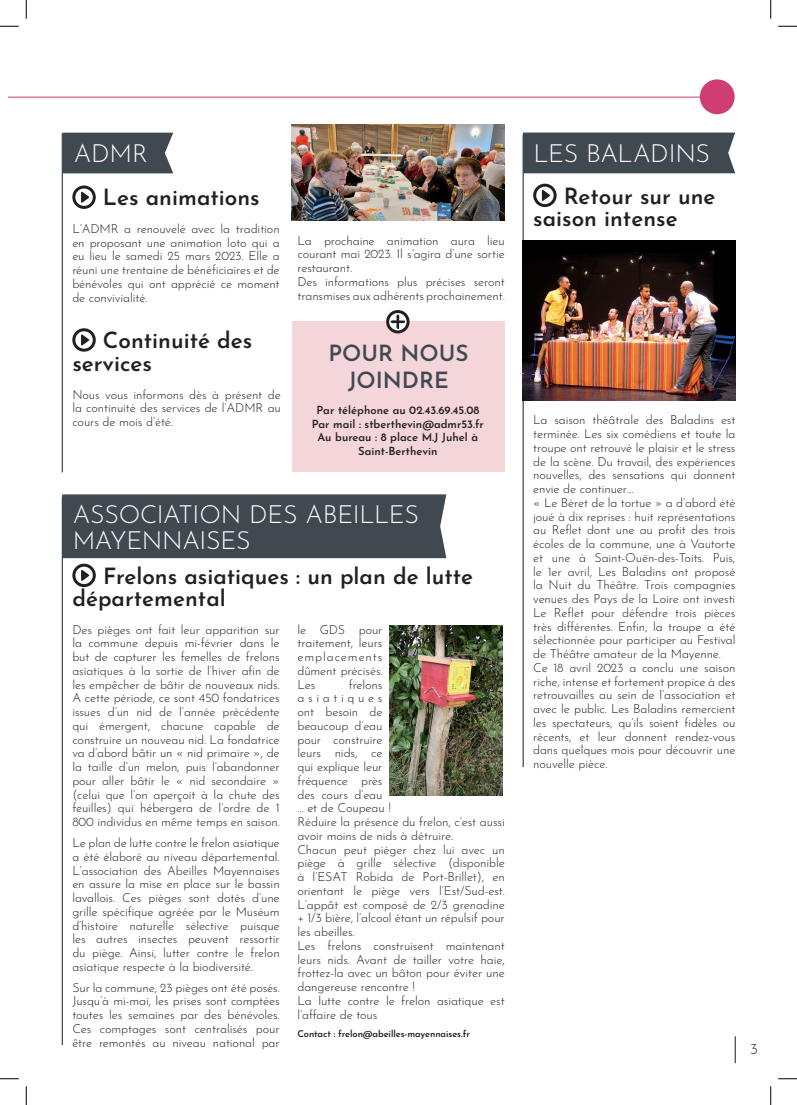
<style>
.page{position:relative;width:797px;height:1105px;background:#fff}
.page>*{position:absolute;margin:0;border:0;box-sizing:border-box;transform-origin:0 0}
.t1{font:300 25px/26.2px "Josefin Sans";letter-spacing:-.015em;color:#fff}
.t2{font:600 22.5px/22.5px "Josefin Sans";color:#231f20}
.t3{font:600 22.5px/27px "Josefin Sans";color:#414950;text-align:center}
.t4{font:300 15px "Josefin Sans";color:#231f20}
.t5{font:300 12.5px/13.8px "Josefin Sans";letter-spacing:-.01em;color:#231f20;text-align:justify}
.t6{font:600 11.25px/13.5px "Josefin Sans";color:#231f20;text-align:center}
.t7{font:600 9.38px "Josefin Sans";letter-spacing:-.01em;color:#231f20}
</style>
<div class="page">
<hr style="left:734px;top:1036px;width:2px;height:27px;background:#414950">
<hr style="left:9px;top:97px;width:706px;height:1px;background:#cf3d73">
<div style="left:699px;top:79px;width:35px;height:35px;background:#cf3d73;border-radius:50%"></div>
<div style="left:63px;top:133px;width:110px;height:40px;background:#414950"></div>
<hr style="left:62px;top:133px;width:1px;height:339px;background:#414950">
<hr style="left:522px;top:135px;width:2px;height:632px;background:#414950">
<div style="left:523px;top:133px;width:212px;height:40px;background:#414950"></div>
<div style="left:292px;top:322px;width:213px;height:150px;background:#f3d5da"></div>
<div style="left:386px;top:310px;width:23px;height:23px;border:3px solid #231f20;border-radius:50%"></div>
<svg style="left:390px;top:314px;width:15px;height:15px"></svg>
<img style="left:292px;top:125px;width:213px;height:96px">
<img style="left:522px;top:241px;width:213px;height:160px">
<svg style="left:74px;top:187px;width:20px;height:20px"></svg>
<div style="left:72px;top:185px;width:24px;height:24px;border:3px solid #231f20;border-radius:50%"></div>
<svg style="left:81px;top:192px;width:8px;height:11px"></svg>
<svg style="left:534px;top:185px;width:21px;height:21px"></svg>
<div style="left:533px;top:184px;width:23px;height:23px;border:3px solid #231f20;border-radius:50%"></div>
<svg style="left:542px;top:190px;width:8px;height:11px"></svg>
<svg style="left:74px;top:330px;width:20px;height:20px"></svg>
<div style="left:72px;top:328px;width:24px;height:24px;border:3px solid #231f20;border-radius:50%"></div>
<svg style="left:81px;top:334px;width:8px;height:11px"></svg>
<hr style="left:62px;top:497px;width:1px;height:548px;background:#414950">
<div style="left:62px;top:494px;width:384px;height:64px;background:#414950"></div>
<svg style="left:74px;top:565px;width:20px;height:21px"></svg>
<div style="left:72px;top:564px;width:24px;height:23px;border:3px solid #231f20;border-radius:50%"></div>
<svg style="left:81px;top:570px;width:8px;height:11px"></svg>
<img style="left:389px;top:625px;width:113px;height:171px">
<svg style="left:0;top:25px;width:19px;height:2px"></svg>
<svg style="left:778px;top:25px;width:19px;height:2px"></svg>
<svg style="left:0;top:1078px;width:19px;height:1px"></svg>
<svg style="left:778px;top:1078px;width:19px;height:1px"></svg>
<svg style="left:25px;top:0;width:2px;height:19px"></svg>
<svg style="left:25px;top:1086px;width:2px;height:19px"></svg>
<svg style="left:770px;top:0;width:1px;height:19px"></svg>
<svg style="left:770px;top:1086px;width:1px;height:19px"></svg>
<h1 class="t1" style="left:74px;top:138px;width:75px">ADMR</h1>
<h1 class="t1" style="left:533px;top:138px;width:178px">LES BALADINS</h1>
<h2 class="t2" style="left:103px;top:184px;width:158px">Les animations</h2>
<h2 class="t2" style="left:533px;top:183px;width:184px;text-indent:31px">Retour sur une saison intense</h2>
<p class="t5" style="left:72px;top:221px;width:209px">L’ADMR a renouvelé avec la tradition en proposant une animation loto qui a eu lieu le samedi 25 mars 2023. Elle a réuni une trentaine de bénéficiaires et de bénévoles qui ont apprécié ce moment de convivialité.</p>
<p class="t5" style="left:297px;top:232px;width:209px;text-align:left">La prochaine animation aura lieu courant mai 2023. Il s’agira d’une sortie restaurant.<br>Des informations plus précises seront transmises aux adhérents prochainement.</p>
<h2 class="t2" style="left:72px;top:327px;width:182px;text-indent:31px">Continuité des services</h2>
<p class="t5" style="left:72px;top:386px;width:210px">Nous vous informons dès à présent de la continuité des services de l’ADMR au cours de mois d’été.</p>
<h2 class="t3" style="left:328px;top:338px;width:141px">POUR NOUS<br>JOINDRE</h2>
<p class="t6" style="left:312px;top:403px;width:174px">Par téléphone au 02.43.69.45.08<br>Par mail : stberthevin@admr53.fr<br>Au bureau : 8 place M.J Juhel à<br>Saint-Berthevin</p>
<h1 class="t1" style="left:73px;top:499px;width:348px">ASSOCIATION DES ABEILLES<br>MAYENNAISES</h1>
<h2 class="t2" style="left:72px;top:563px;width:402px;text-indent:31px">Frelons asiatiques : un plan de lutte départemental</h2>
<p class="t5" style="left:72px;top:621px;width:209px">Des pièges ont fait leur apparition sur la commune depuis mi-février dans le but de capturer les femelles de frelons asiatiques à la sortie de l’hiver afin de les empêcher de bâtir de nouveaux nids.<br>A cette période, ce sont 450 fondatrices issues d’un nid de l’année précédente qui émergent, chacune capable de construire un nouveau nid. La fondatrice va d’abord bâtir un « nid primaire », de la taille d’un melon, puis l’abandonner pour aller bâtir le « nid secondaire » (celui que l’on aperçoit à la chute des feuilles) qui hébergera de l’ordre de 1<br>800 individus en même temps en saison.</p>
<p class="t5" style="left:72px;top:835px;width:209px">Le plan de lutte contre le frelon asiatique a été élaboré au niveau départemental.<br>L’association des Abeilles Mayennaises en assure la mise en place sur le bassin lavallois. Ces pièges sont dotés d’une grille spécifique agréée par le Muséum d’histoire naturelle sélective puisque les autres insectes peuvent ressortir du piège. Ainsi, lutter contre le frelon asiatique respecte à la biodiversité.</p>
<p class="t5" style="left:72px;top:979px;width:209px">Sur la commune, 23 pièges ont été posés.<br>Jusqu’à mi-mai, les prises sont comptées toutes les semaines par des bénévoles.<br>Ces comptages sont centralisés pour être remontés au niveau national par</p>
<p class="t5" style="left:297px;top:621px;width:87px">le GDS pour traitement, leurs emplacements dûment précisés.<br>Les</p>
<p class="t5" style="left:297px;top:676px;width:209px;text-align:left;text-indent:51px">frelons<br>asiatiques<br>ont besoin de<br>beaucoup d’eau<br>pour construire<br>leurs nids, ce<br>qui explique leur<br>fréquence près<br>des cours d’eau<br>… et de Coupeau !<br>Réduire la présence du frelon, c’est aussi avoir moins de nids à détruire.<br>Chacun peut piéger chez lui avec un piège à grille sélective (disponible à l’ESAT Robida de Port-Brillet), en orientant le piège vers l’Est/Sud-est.<br>L’appât est composé de 2/3 grenadine + 1/3 bière, l’alcool étant un répulsif pour les abeilles.<br>Les frelons construisent maintenant leurs nids. Avant de tailler votre haie, frottez-la avec un bâton pour éviter une dangereuse rencontre !<br>La lutte contre le frelon asiatique est l’affaire de tous</p>
<p class="t7" style="left:297px;top:1027px;width:174px">Contact : frelon@abeilles-mayennaises.fr</p>
<p class="t5" style="left:533px;top:412px;width:204px;text-align:left">La saison théâtrale des Baladins est terminée. Les six comédiens et toute la troupe ont retrouvé le plaisir et le stress de la scène. Du travail, des expériences nouvelles, des sensations qui donnent envie de continuer…<br>« Le Béret de la tortue » a d’abord été joué à dix reprises : huit représentations au Reflet dont une au profit des trois écoles de la commune, une à Vautorte et une à Saint-Ouën-des-Toits. Puis, le 1er avril, Les Baladins ont proposé la Nuit du Théâtre. Trois compagnies venues des Pays de la Loire ont investi Le Reflet pour défendre trois pièces très différentes. Enfin, la troupe a été sélectionnée pour participer au Festival de Théâtre amateur de la Mayenne.<br>Ce 18 avril 2023 a conclu une saison riche, intense et fortement propice à des retrouvailles au sein de l’association et avec le public. Les Baladins remercient les spectateurs, qu’ils soient fidèles ou récents, et leur donnent rendez-vous dans quelques mois pour découvrir une nouvelle pièce.</p>
<p class="t4" style="left:750px;top:1037px;width:9px">3</p>
</div>
